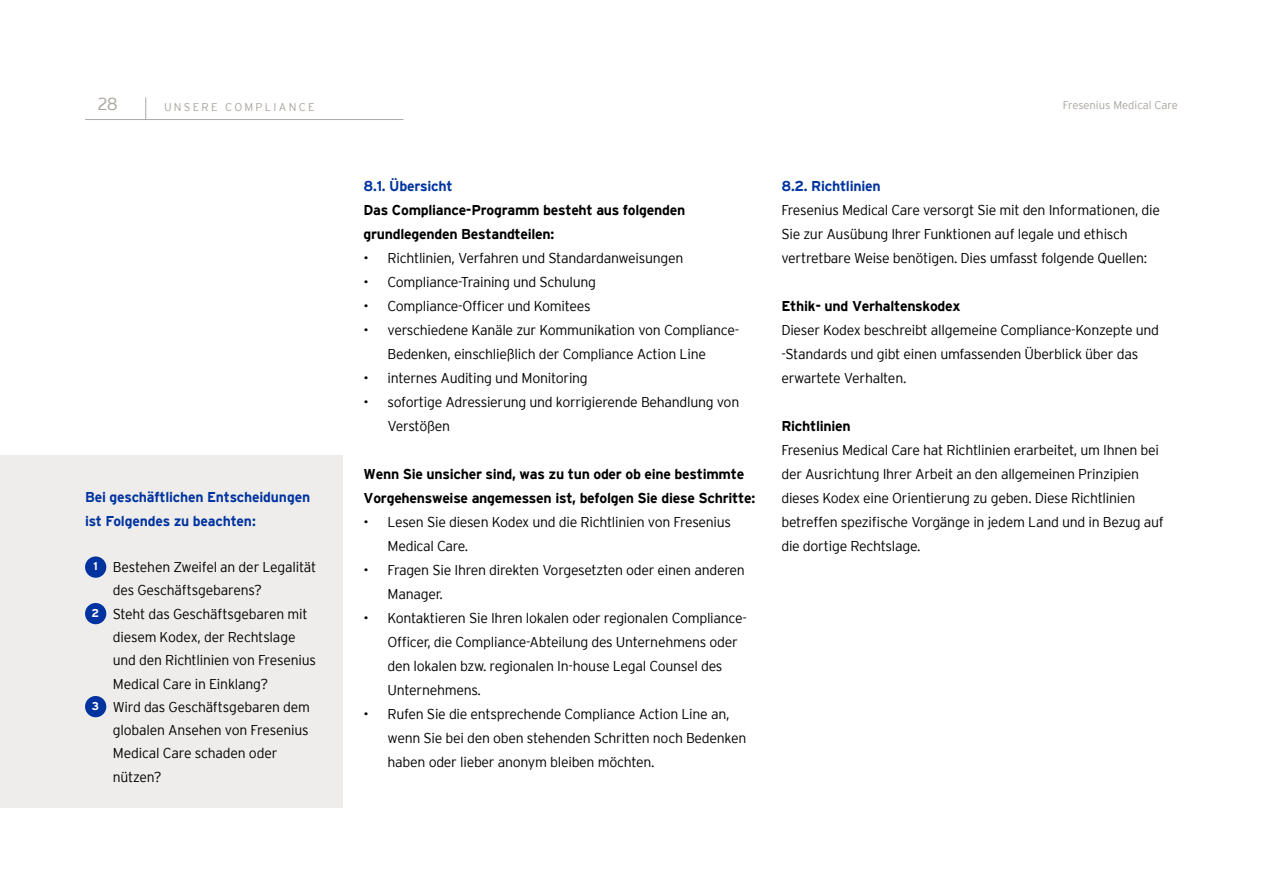
<style>
.page{position:relative;width:1263px;height:893px;background:#fff}
.page>*{position:absolute;margin:0;border:0;box-sizing:border-box;transform-origin:0 0}
.t1{font:300 17.25px "Interstate FRESENIUS Light";color:#a8a39d}
.t2{font:300 14.25px/24px "Interstate FRESENIUS Light";letter-spacing:-.02em;color:#000}
.t3{font:700 14.25px/24px "Interstate FRESENIUS Bold";letter-spacing:-.02em;color:#000}
.t4{font:700 14.25px/23.2px "Interstate FRESENIUS Bold";letter-spacing:-.02em;color:#0033a0}
.t5{font:300 11.25px "Interstate FRESENIUS Light";color:#a8a39d}
.t6{font:300 11.25px "Interstate FRESENIUS Light";letter-spacing:.2em;color:#a8a39d}
.s1{font-family:"Interstate FRESENIUS Bold";font-weight:700;font-size:11.25px;color:#fff}
</style>
<div class="page">
<div style="left:0;top:455px;width:342px;height:353px;background:#eeedeb"></div>
<div style="left:85px;top:556px;width:21px;height:22px;background:#0033a0;border-radius:50%"></div>
<div style="left:85px;top:603px;width:21px;height:21px;background:#0033a0;border-radius:50%"></div>
<div style="left:85px;top:696px;width:21px;height:21px;background:#0033a0;border-radius:50%"></div>
<hr style="left:85px;top:119px;width:318px;height:1px;background:#a7a9ac">
<svg style="left:145px;top:97px;width:1px;height:22px"></svg>
<p class="t1" style="left:98px;top:94px;width:22px">28</p>
<p class="t6" style="left:164px;top:100px;width:152px">UNSERE COMPLIANCE</p>
<p class="t5" style="left:1063px;top:99px;width:117px">Fresenius Medical Care</p>
<p class="t4" style="left:85px;top:486px;width:227px">Bei geschäftlichen Entscheidungen ist Folgendes zu beachten:</p>
<p class="t2" style="left:93px;top:555px;width:225px"><span class="s1">1</span> Bestehen Zweifel an der Legalität</p>
<p class="t2" style="left:113px;top:578px;width:151px">des Geschäftsgebarens?</p>
<p class="t2" style="left:92px;top:602px;width:217px"><span class="s1">2</span> Steht das Geschäftsgebaren mit</p>
<p class="t2" style="left:113px;top:625px;width:184px">diesem Kodex, der Rechtslage</p>
<p class="t2" style="left:113px;top:648px;width:205px">und den Richtlinien von Fresenius</p>
<p class="t2" style="left:113px;top:671px;width:157px">Medical Care in Einklang?</p>
<p class="t2" style="left:92px;top:695px;width:220px"><span class="s1">3</span> Wird das Geschäftsgebaren dem</p>
<p class="t2" style="left:113px;top:718px;width:197px">globalen Ansehen von Fresenius</p>
<p class="t2" style="left:113px;top:741px;width:166px">Medical Care schaden oder</p>
<p class="t2" style="left:113px;top:764px;width:50px">nützen?</p>
<p class="t4" style="left:364px;top:174px;width:90px">8.1. Übersicht</p>
<p class="t3" style="left:364px;top:198px;width:323px">Das Compliance-Programm besteht aus folgenden grundlegenden Bestandteilen:</p>
<p class="t2" style="left:364px;top:246px;width:321px">• Richtlinien, Verfahren und Standardanweisungen</p>
<p class="t2" style="left:364px;top:270px;width:234px">• Compliance-Training und Schulung</p>
<p class="t2" style="left:364px;top:294px;width:229px">• Compliance-Officer und Komitees</p>
<p class="t2" style="left:388px;top:318px;width:353px;text-indent:-24px">• verschiedene Kanäle zur Kommunikation von Compliance-<br>Bedenken, einschließlich der Compliance Action Line</p>
<p class="t2" style="left:364px;top:366px;width:226px">• internes Auditing und Monitoring</p>
<p class="t2" style="left:388px;top:390px;width:353px;text-indent:-24px">• sofortige Adressierung und korrigierende Behandlung von<br>Verstößen</p>
<p class="t3" style="left:364px;top:462px;width:393px">Wenn Sie unsicher sind, was zu tun oder ob eine bestimmte<br>Vorgehensweise angemessen ist, befolgen Sie diese Schritte:</p>
<p class="t2" style="left:388px;top:510px;width:345px;text-indent:-24px">• Lesen Sie diesen Kodex und die Richtlinien von Fresenius<br>Medical Care.</p>
<p class="t2" style="left:388px;top:558px;width:359px;text-indent:-24px">• Fragen Sie Ihren direkten Vorgesetzten oder einen anderen<br>Manager.</p>
<p class="t2" style="left:388px;top:606px;width:361px;text-indent:-24px">• Kontaktieren Sie Ihren lokalen oder regionalen Compliance-Officer, die Compliance-Abteilung des Unternehmens oder den lokalen bzw. regionalen In-house Legal Counsel des Unternehmens.</p>
<p class="t2" style="left:388px;top:702px;width:360px;text-indent:-24px">• Rufen Sie die entsprechende Compliance Action Line an, wenn Sie bei den oben stehenden Schritten noch Bedenken haben oder lieber anonym bleiben möchten.</p>
<p class="t4" style="left:781px;top:174px;width:101px">8.2. Richtlinien</p>
<p class="t2" style="left:781px;top:198px;width:380px">Fresenius Medical Care versorgt Sie mit den Informationen, die<br>Sie zur Ausübung Ihrer Funktionen auf legale und ethisch vertretbare Weise benötigen. Dies umfasst folgende Quellen:</p>
<p class="t3" style="left:781px;top:294px;width:181px">Ethik- und Verhaltenskodex</p>
<p class="t2" style="left:781px;top:318px;width:379px">Dieser Kodex beschreibt allgemeine Compliance-Konzepte und -Standards und gibt einen umfassenden Überblick über das erwartete Verhalten.</p>
<p class="t3" style="left:781px;top:414px;width:71px">Richtlinien</p>
<p class="t2" style="left:781px;top:438px;width:384px">Fresenius Medical Care hat Richtlinien erarbeitet, um Ihnen bei der Ausrichtung Ihrer Arbeit an den allgemeinen Prinzipien dieses Kodex eine Orientierung zu geben. Diese Richtlinien betreffen spezifische Vorgänge in jedem Land und in Bezug auf die dortige Rechtslage.</p>
</div>
